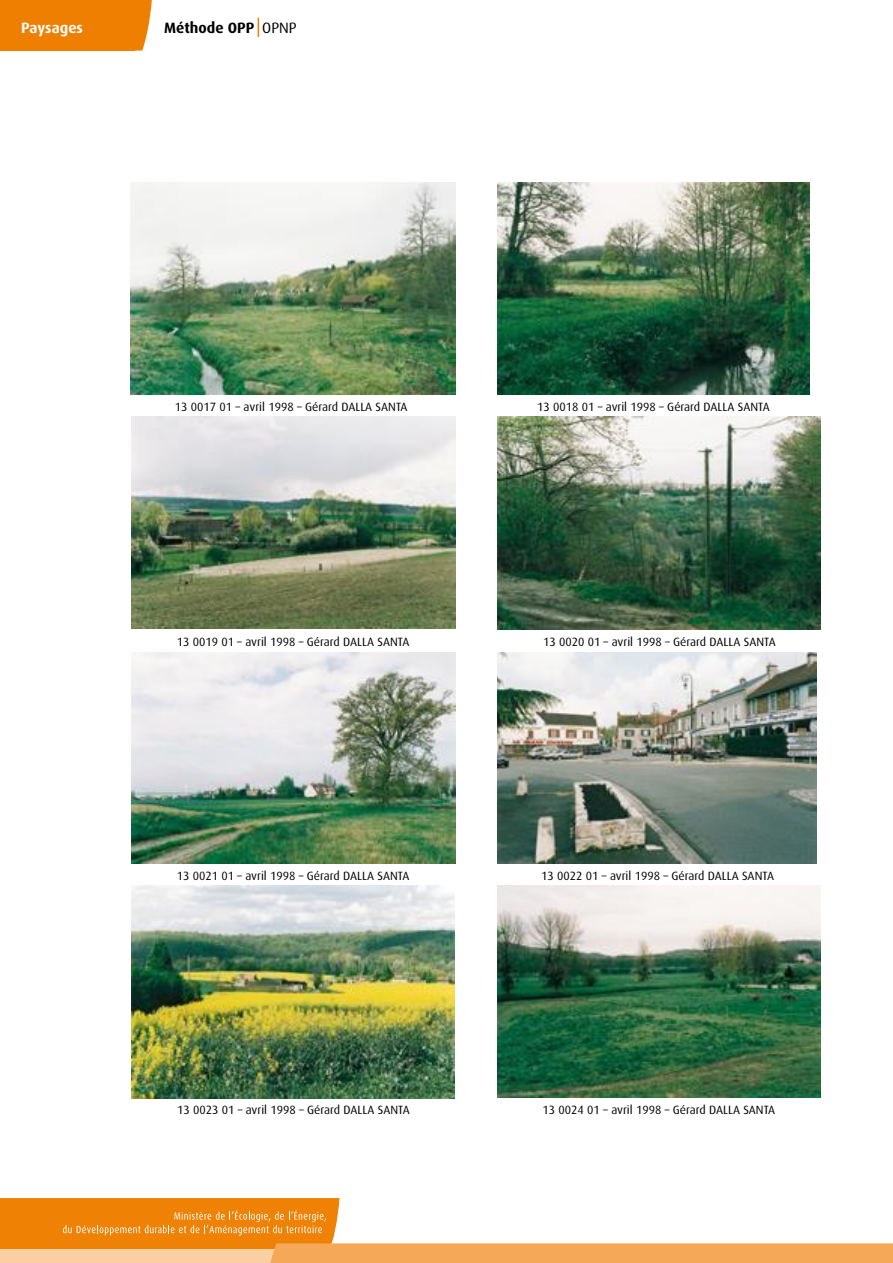
<style>
.page{position:relative;width:893px;height:1263px;background:#fff}
.page>*{position:absolute;margin:0;border:0;box-sizing:border-box;transform-origin:0 0}
.t1{font:700 15px "Dax OT";color:#000}
.t2{font:700 15px "Dax OT";color:#fff}
.t3{font:12px "Dax OT";color:#000}
.s1{font-weight:400}
</style>
<div class="page">
<svg style="left:135px;top:0;width:17px;height:51px"></svg>
<svg style="left:0;top:1198px;width:893px;height:65px"></svg>
<div style="left:0;top:0;width:135px;height:51px;background:#ee7f00"></div>
<svg style="left:258px;top:18px;width:1px;height:19px"></svg>
<img style="left:130px;top:183px;width:325px;height:211px">
<img style="left:497px;top:183px;width:313px;height:211px">
<img style="left:132px;top:417px;width:323px;height:211px">
<img style="left:497px;top:417px;width:323px;height:212px">
<img style="left:132px;top:652px;width:323px;height:212px">
<img style="left:497px;top:652px;width:320px;height:212px">
<img style="left:132px;top:886px;width:323px;height:212px">
<img style="left:497px;top:886px;width:323px;height:211px">
<p class="t2" style="left:21px;top:19px;width:63px">Paysages</p>
<p class="t1" style="left:164px;top:19px;width:134px">Méthode OPP <span class="s1">OPNP</span></p>
<p class="t3" style="left:175px;top:400px;width:234px">13 0017 01 – avril 1998 – Gérard DALLA SANTA</p>
<p class="t3" style="left:537px;top:400px;width:234px">13 0018 01 – avril 1998 – Gérard DALLA SANTA</p>
<p class="t3" style="left:177px;top:635px;width:234px">13 0019 01 – avril 1998 – Gérard DALLA SANTA</p>
<p class="t3" style="left:543px;top:635px;width:234px">13 0020 01 – avril 1998 – Gérard DALLA SANTA</p>
<p class="t3" style="left:177px;top:869px;width:234px">13 0021 01 – avril 1998 – Gérard DALLA SANTA</p>
<p class="t3" style="left:541px;top:869px;width:234px">13 0022 01 – avril 1998 – Gérard DALLA SANTA</p>
<p class="t3" style="left:177px;top:1103px;width:234px">13 0023 01 – avril 1998 – Gérard DALLA SANTA</p>
<p class="t3" style="left:543px;top:1103px;width:234px">13 0024 01 – avril 1998 – Gérard DALLA SANTA</p>
</div>
